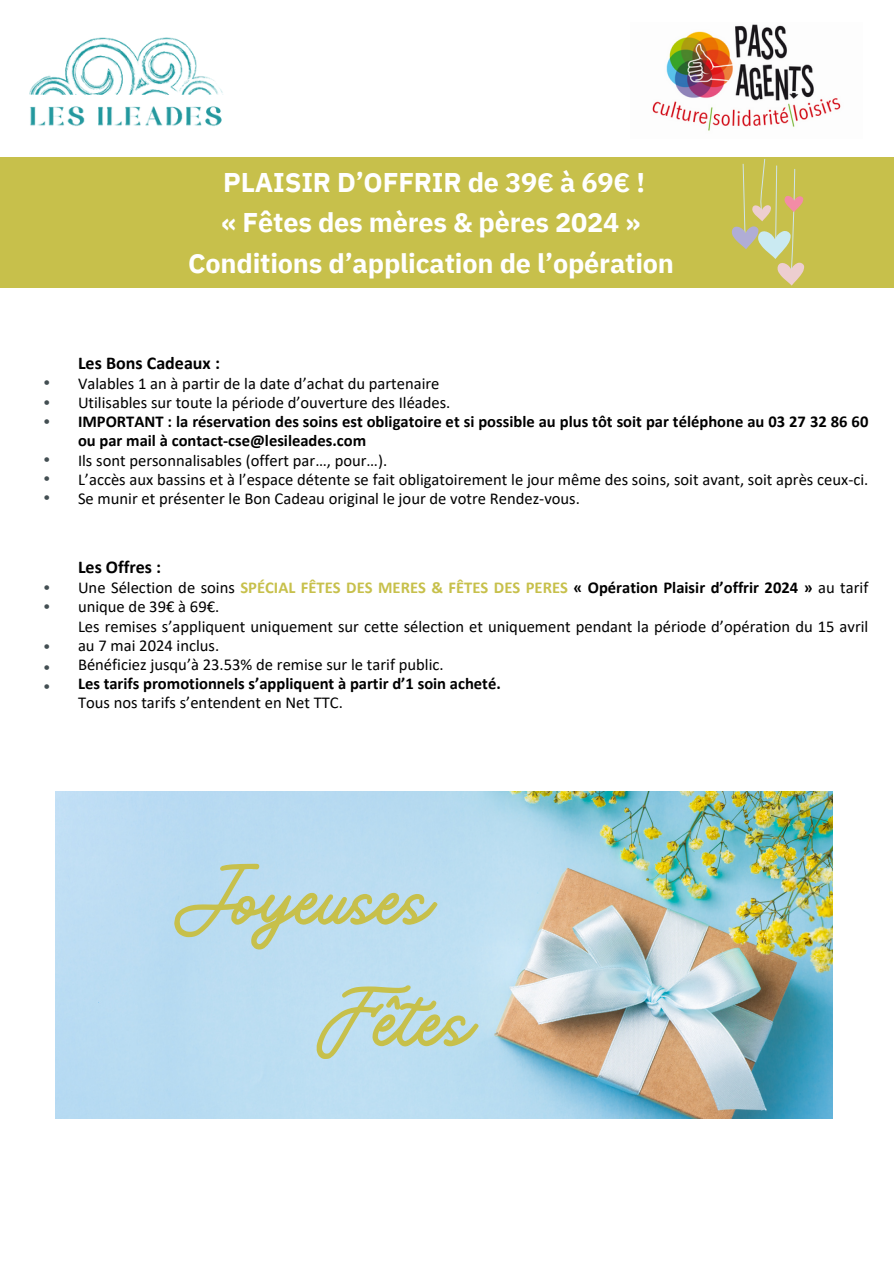
<style>
.page{position:relative;width:894px;height:1264px;background:#fff}
.page>*{position:absolute;margin:0;border:0;box-sizing:border-box;transform-origin:0 0}
.t1{font:87px/121.5px "Vintage Rotter";color:#c7c04b}
.t2{font:700 27px/40.5px "IBM Plex Sans";letter-spacing:-.005em;color:#fff;text-align:center}
.t3{font:700 18px "Calibri";color:#000}
.t4{font:16.5px/19.2px "Calibri";color:#000}
.t5{font:700 16.5px/19.2px "Calibri";color:#000}
.t6{font:13.5px/19.2px "Tahoma";color:#434e52;text-align:justify}
.s1{font-weight:700;color:#c7c04b}
.s2{font-weight:700}
</style>
<div class="page">
<img style="left:29px;top:37px;width:194px;height:90px">
<div style="left:0;top:157px;width:893px;height:130px;background:#c7c04b"></div>
<svg style="left:731px;top:159px;width:73px;height:126px"></svg>
<img style="left:56px;top:791px;width:776px;height:327px">
<img style="left:652px;top:24px;width:189px;height:107px">
<p class="t2" style="left:188px;top:161px;width:487px">PLAISIR D’OFFRIR de 39€ à 69€ !<br>« Fêtes des mères &amp; pères 2024 »<br>Conditions d’application de l’opération</p>
<h3 class="t6" style="left:44px;top:372px;width:8px">• • •</h3>
<p class="t6" style="left:44px;top:449px;width:8px">• • •</p>
<p class="t6" style="left:44px;top:576px;width:8px">• •</p>
<p class="t6" style="left:44px;top:636px;width:8px">•</p>
<p class="t6" style="left:44px;top:656px;width:8px">•</p>
<p class="t6" style="left:44px;top:675px;width:8px">•</p>
<p class="t3" style="left:78px;top:355px;width:143px">Les Bons Cadeaux :</p>
<p class="t4" style="left:78px;top:375px;width:363px">Valables 1 an à partir de la date d’achat du partenaire</p>
<p class="t4" style="left:78px;top:394px;width:374px">Utilisables sur toute la période d’ouverture des Iléades.</p>
<p class="t5" style="left:78px;top:413px;width:791px">IMPORTANT : la réservation des soins est obligatoire et si possible au plus tôt soit par téléphone au 03 27 32 86 60 ou par mail à contact-cse@lesileades.com</p>
<p class="t4" style="left:78px;top:452px;width:311px">Ils sont personnalisables (offert par…, pour…).</p>
<h3 class="t4" style="left:78px;top:471px;width:791px">L’accès aux bassins et à l’espace détente se fait obligatoirement le jour même des soins, soit avant, soit après ceux-ci.<br>Se munir et présenter le Bon Cadeau original le jour de votre Rendez-vous.</h3>
<p class="t3" style="left:78px;top:559px;width:85px">Les Offres :</p>
<p class="t4" style="left:78px;top:579px;width:791px">Une Sélection de soins <span class="s1">SPÉCIAL FÊTES DES MERES &amp; FÊTES DES PERES</span> <span class="s2">« Opération Plaisir d’offrir 2024 »</span> au tarif unique de 39€ à 69€.</p>
<p class="t4" style="left:78px;top:618px;width:791px">Les remises s’appliquent uniquement sur cette sélection et uniquement pendant la période d’opération du 15 avril au 7 mai 2024 inclus.</p>
<h2 class="t4" style="left:78px;top:656px;width:367px">Bénéficiez jusqu’à 23.53% de remise sur le tarif public.</h2>
<p class="t5" style="left:78px;top:675px;width:424px">Les tarifs promotionnels s’appliquent à partir d’1 soin acheté.</p>
<p class="t4" style="left:78px;top:694px;width:266px">Tous nos tarifs s’entendent en Net TTC.</p>
<p class="t1" style="left:319px;top:841px;width:155px;text-indent:-142px">Joyeuses<br>Fêtes</p>
</div>
